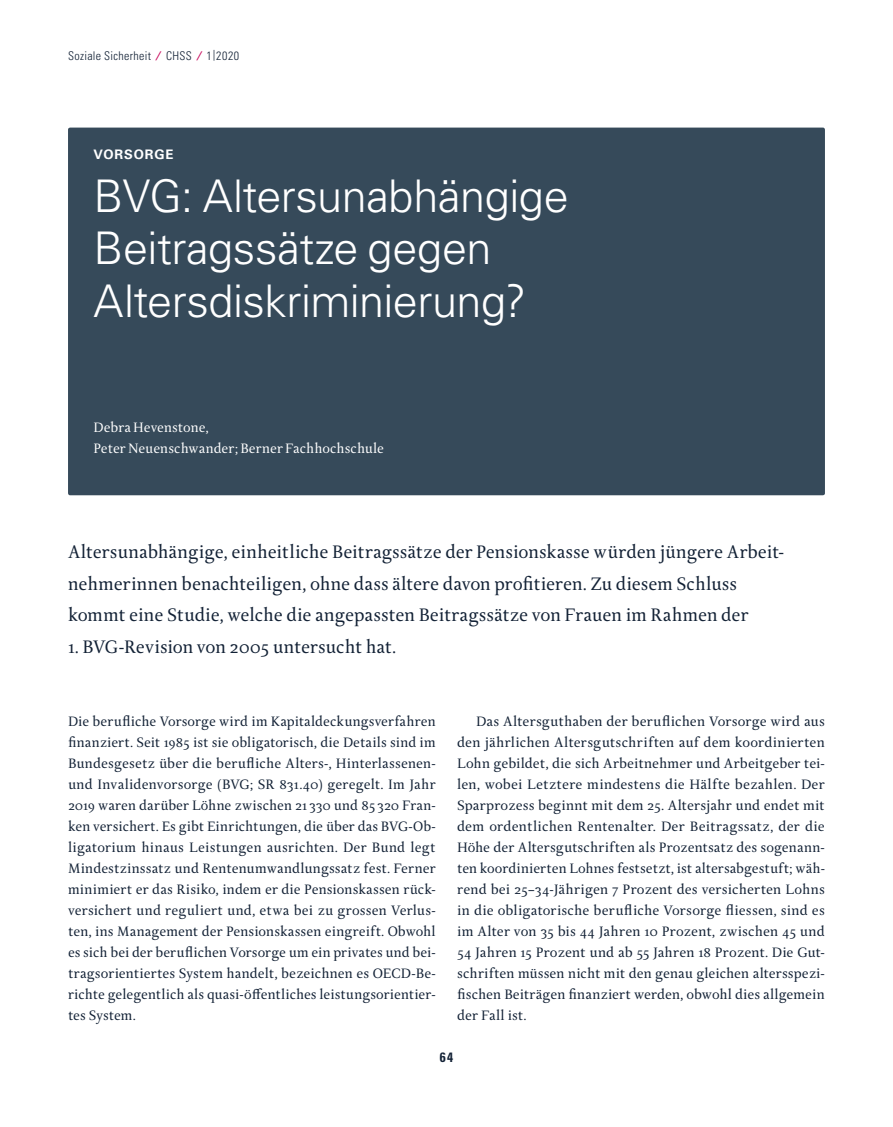
<style>
.page{position:relative;width:893px;height:1127px;background:#fff}
.page>*{position:absolute;margin:0;border:0;box-sizing:border-box;transform-origin:0 0}
._04_Rubrik_Einleitun{font:300 45px/52.5px "Univers LT Std";letter-spacing:-.01em;color:#fff}
._04_Lead{font:19.5px/31.5px "Delicato Pro";letter-spacing:-.01em;color:#122135}
._03a_Grundtext_ohne{font:14.7px/21px "Delicato Pro";letter-spacing:-.005em;color:#122135;text-align:justify}
._03_Grundtext{font:14.7px/21px "Delicato Pro";letter-spacing:-.005em;color:#122135;text-align:justify}
._06_Autor_Rubrik_Ein{font:14.7px "Delicato Pro";letter-spacing:-.005em;color:#fff}
.t1{font:700 condensed 13.5px "Univers LT Std";color:#122135}
._04_Rubrik_Einleitun-2{font:700 13.2px "Univers LT Std";letter-spacing:.06em;color:#fff}
.t2{font:300 condensed 12px "Univers LT Std";letter-spacing:.03em;color:#122135}
.s1{font-weight:700;font-stretch:normal;color:#c70458}
.s2{font-size:10.8px}
</style>
<div class="page">
<div style="left:68px;top:128px;width:757px;height:367px;background:#364a5a;border-radius:2px"></div>
<p class="t2" style="left:68px;top:48px;width:173px">Soziale Sicherheit <span class="s1">⁄</span> CHSS <span class="s1">⁄</span> 1<span class="s2">|</span>2020</p>
<p class="_04_Rubrik_Einleitun-2" style="left:94px;top:147px;width:81px">VORSORGE</p>
<p class="_04_Rubrik_Einleitun" style="left:94px;top:170px;width:477px">BVG: Altersunabhängige<br>Beitragssätze gegen<br>Altersdiskriminierung?</p>
<p class="_06_Autor_Rubrik_Ein" style="left:94px;top:419px;width:117px">Debra Hevenstone,</p>
<p class="_06_Autor_Rubrik_Ein" style="left:94px;top:440px;width:292px">Peter Neuenschwander; Berner Fachhochschule</p>
<p class="_04_Lead" style="left:68px;top:537px;width:718px">Altersunabhängige, einheitliche Beitragssätze der Pensionskasse würden jüngere Arbeit&shy;nehmerinnen benachteiligen, ohne dass ältere davon profitieren. Zu diesem Schluss kommt eine Studie, welche die angepassten Beitragssätze von Frauen im Rahmen der</p>
<p class="_04_Lead" style="left:68px;top:631px;width:330px">1. BVG-Revision von 2005 untersucht hat.</p>
<p class="_03a_Grundtext_ohne" style="left:68px;top:711px;width:369px">Die berufliche Vorsorge wird im Kapitaldeckungsverfahren finanziert. Seit 1985 ist sie obligatorisch, die Details sind im Bundesgesetz über die berufliche Alters-, Hinterlassenen&shy;und Invalidenvorsorge (BVG; SR 831.40) geregelt. Im Jahr 2019 waren darüber Löhne zwischen 21 330 und 85 320 Fran&shy;ken versichert. Es gibt Einrichtungen, die über das BVG-Ob&shy;ligatorium hinaus Leistungen ausrichten. Der Bund legt Mindestzinssatz und Rentenumwandlungssatz fest. Ferner minimiert er das Risiko, indem er die Pensionskassen rück&shy;versichert und reguliert und, etwa bei zu grossen Verlus&shy;ten, ins Management der Pensionskassen eingreift. Obwohl es sich bei der beruflichen Vorsorge um ein privates und bei&shy;tragsorientiertes System handelt, bezeichnen es OECD-Be&shy;richte gelegentlich als quasi-öffentliches leistungsorientier&shy;tes System.</p>
<p class="_03_Grundtext" style="left:457px;top:711px;width:369px;text-indent:19px">Das Altersguthaben der beruflichen Vorsorge wird aus den jährlichen Altersgutschriften auf dem koordinierten Lohn gebildet, die sich Arbeitnehmer und Arbeitgeber tei&shy;len, wobei Letztere mindestens die Hälfte bezahlen. Der Sparprozess beginnt mit dem 25. Altersjahr und endet mit dem ordentlichen Rentenalter. Der Beitragssatz, der die Höhe der Altersgutschriften als Prozentsatz des sogenann&shy;ten koordinierten Lohnes festsetzt, ist altersabgestuft; wäh&shy;rend bei 25–34-Jährigen 7 Prozent des versicherten Lohns in die obligatorische berufliche Vorsorge fliessen, sind es im Alter von 35 bis 44 Jahren 10 Prozent, zwischen 45 und 54 Jahren 15 Prozent und ab 55 Jahren 18 Prozent. Die Gut&shy;schriften müssen nicht mit den genau gleichen altersspezi&shy;fischen Beiträgen finanziert werden, obwohl dies allgemein der Fall ist.</p>
<p class="t1" style="left:440px;top:1049px;width:15px">64</p>
</div>
